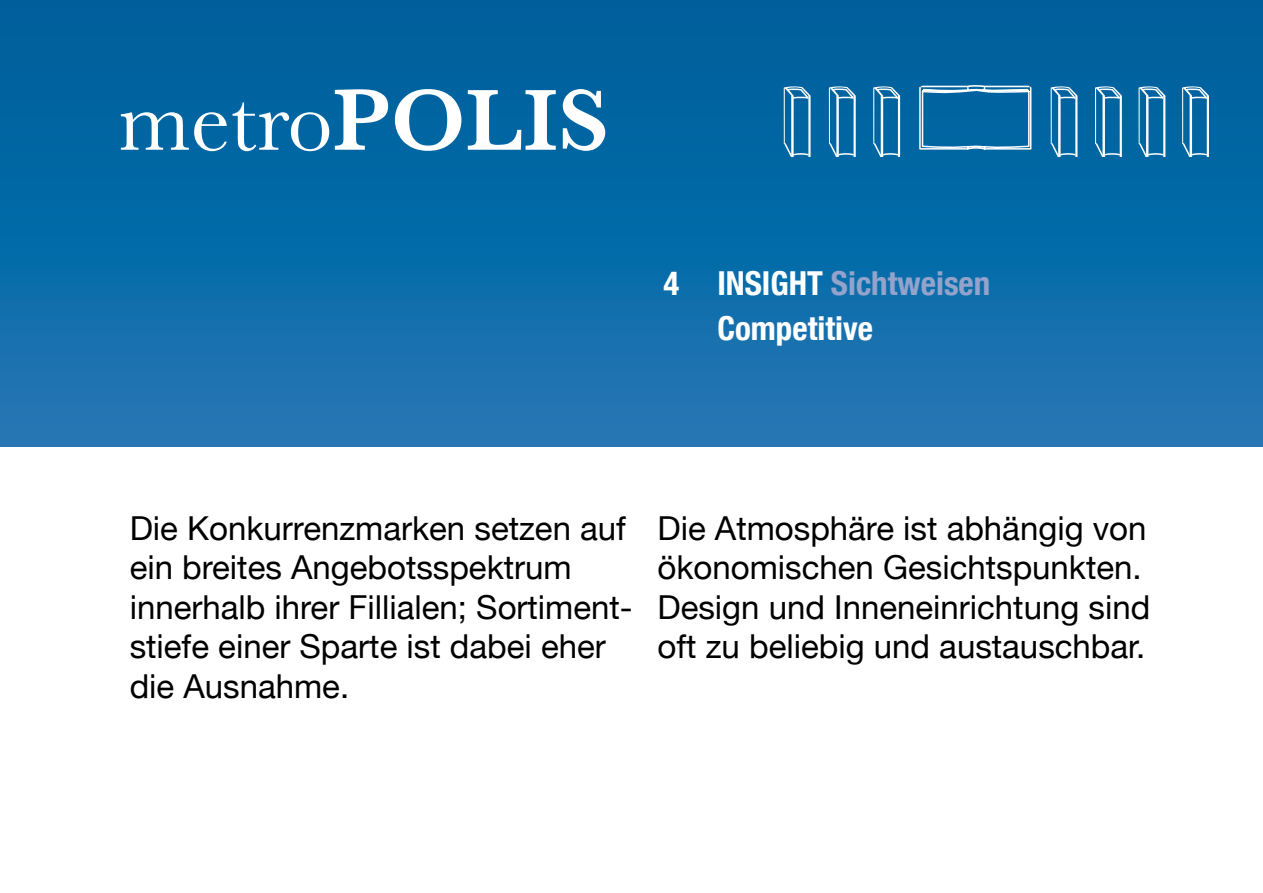
<style>
.page{position:relative;width:1263px;height:893px;background:#fff}
.page>*{position:absolute;margin:0;border:0;box-sizing:border-box;transform-origin:0 0}
.t1{font:90px "Baskerville";color:#fff}
.t2{font:33px/39.6px "Helvetica Neue";color:#000}
.t3{font:700 condensed 33px/45px "Helvetica Neue";color:#fff}
.s1{font-weight:600}
.s2{color:#93a3cb}
</style>
<div class="page">
<div style="left:0;top:0;width:1263px;height:446px;background:linear-gradient(to bottom,#005e9a,#1f76b4)"></div>
<svg style="left:918px;top:85px;width:114px;height:66px;background:#287caf"></svg>
<svg style="left:1050px;top:86px;width:29px;height:72px;background:#3b88b7"></svg>
<svg style="left:1094px;top:86px;width:29px;height:72px;background:#3b88b7"></svg>
<svg style="left:1138px;top:86px;width:29px;height:72px;background:#3b88b7"></svg>
<svg style="left:1181px;top:86px;width:29px;height:72px;background:#3b88b7"></svg>
<svg style="left:828px;top:86px;width:29px;height:72px;background:#3b88b7"></svg>
<svg style="left:783px;top:86px;width:29px;height:72px;background:#3b88b7"></svg>
<svg style="left:873px;top:86px;width:28px;height:72px"></svg>
<h1 class="t1" style="left:119px;top:68px;width:492px">metro<span class="s1">POLIS</span></h1>
<p class="t3" style="left:717px;top:260px;width:275px;text-indent:-54px">4 INSIGHT <span class="s2">Sichtweisen<br></span>Competitive</p>
<p class="t2" style="left:130px;top:508px;width:505px">Die Konkurrenzmarken setzen auf ein breites Angebotsspektrum innerhalb ihrer Fillialen; Sortiment&shy;stiefe einer Sparte ist dabei eher die Ausnahme.</p>
<p class="t2" style="left:657px;top:508px;width:494px">Die Atmosphäre ist abhängig von ökonomischen Gesichtspunkten.<br>Design und Inneneinrichtung sind oft zu beliebig und austauschbar.</p>
</div>
